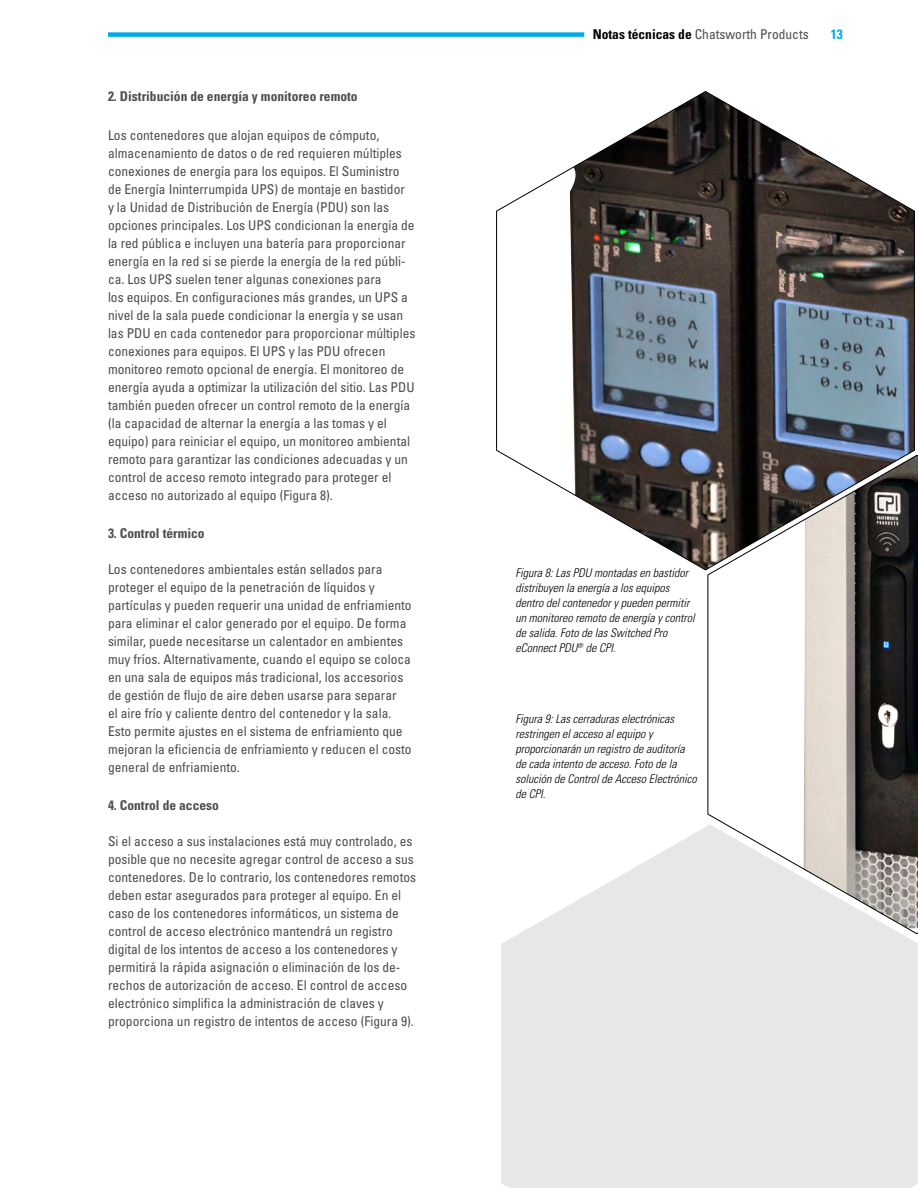
<style>
.page{position:relative;width:918px;height:1188px;background:#fff}
.page>*{position:absolute;margin:0;border:0;box-sizing:border-box;transform-origin:0 0}
.t1{font:condensed 13.5px/18px "Univers LT Std";color:#4d4d4f}
.t2{font:700 condensed 13.5px "Univers LT Std";color:#4d4d4f}
.t3{font:700 condensed 13.5px "Univers LT Std";color:#00aae7}
.t4{font:italic 300 condensed 12px/15px "Univers LT Std";color:#000}
.s1{font-weight:700;color:#000}
</style>
<div class="page">
<div style="left:108px;top:32px;width:476px;height:5px;background:#00aae7"></div>
<svg style="left:496px;top:91px;width:419px;height:479px"></svg>
<svg style="left:501px;top:826px;width:417px;height:362px;background:#e8e9ea"></svg>
<svg style="left:707px;top:455px;width:211px;height:479px"></svg>
<p class="t2" style="left:108px;top:88px;width:251px">2. Distribución de energía y monitoreo remoto</p>
<p class="t1" style="left:108px;top:126px;width:309px">Los contenedores que alojan equipos de cómputo, almacenamiento de datos o de red requieren múltiples conexiones de energía para los equipos. El Suministro de Energía Ininterrumpida UPS) de montaje en bastidor<br>y la Unidad de Distribución de Energía (PDU) son las opciones principales. Los UPS condicionan la energía de la red pública e incluyen una batería para proporcionar energía en la red si se pierde la energía de la red públi&shy;ca. Los UPS suelen tener algunas conexiones para<br>los equipos. En configuraciones más grandes, un UPS a nivel de la sala puede condicionar la energía y se usan las PDU en cada contenedor para proporcionar múltiples conexiones para equipos. El UPS y las PDU ofrecen monitoreo remoto opcional de energía. El monitoreo de energía ayuda a optimizar la utilización del sitio. Las PDU también pueden ofrecer un control remoto de la energía (la capacidad de alternar la energía a las tomas y el equipo) para reiniciar el equipo, un monitoreo ambiental remoto para garantizar las condiciones adecuadas y un control de acceso remoto integrado para proteger el acceso no autorizado al equipo (Figura 8).</p>
<p class="t2" style="left:108px;top:525px;width:98px">3. Control térmico</p>
<p class="t1" style="left:108px;top:560px;width:305px">Los contenedores ambientales están sellados para proteger el equipo de la penetración de líquidos y partículas y pueden requerir una unidad de enfriamiento para eliminar el calor generado por el equipo. De forma similar, puede necesitarse un calentador en ambientes muy fríos. Alternativamente, cuando el equipo se coloca en una sala de equipos más tradicional, los accesorios de gestión de flujo de aire deben usarse para separar<br>el aire frío y caliente dentro del contenedor y la sala.<br>Esto permite ajustes en el sistema de enfriamiento que mejoran la eficiencia de enfriamiento y reducen el costo general de enfriamiento.</p>
<p class="t2" style="left:108px;top:797px;width:112px">4. Control de acceso</p>
<p class="t1" style="left:108px;top:832px;width:310px">Si el acceso a sus instalaciones está muy controlado, es posible que no necesite agregar control de acceso a sus contenedores. De lo contrario, los contenedores remotos deben estar asegurados para proteger al equipo. En el caso de los contenedores informáticos, un sistema de control de acceso electrónico mantendrá un registro digital de los intentos de acceso a los contenedores y permitirá la rápida asignación o eliminación de los de&shy;rechos de autorización de acceso. El control de acceso electrónico simplifica la administración de claves y proporciona un registro de intentos de acceso (Figura 9).</p>
<p class="t1" style="left:593px;top:25px;width:217px"><span class="s1">Notas técnicas de</span> Chatsworth Products</p>
<p class="t3" style="left:831px;top:26px;width:13px">13</p>
<p class="t4" style="left:516px;top:565px;width:181px">Figura 8: Las PDU montadas en bastidor distribuyen la energía a los equipos dentro del contenedor y pueden permitir un monitoreo remoto de energía y control de salida. Foto de las Switched Pro eConnect PDU<sup>®</sup> de CPI.</p>
<p class="t4" style="left:516px;top:711px;width:183px">Figura 9: Las cerraduras electrónicas restringen el acceso al equipo y proporcionarán un registro de auditoría de cada intento de acceso. Foto de la solución de Control de Acceso Electrónico de CPI.</p>
</div>
